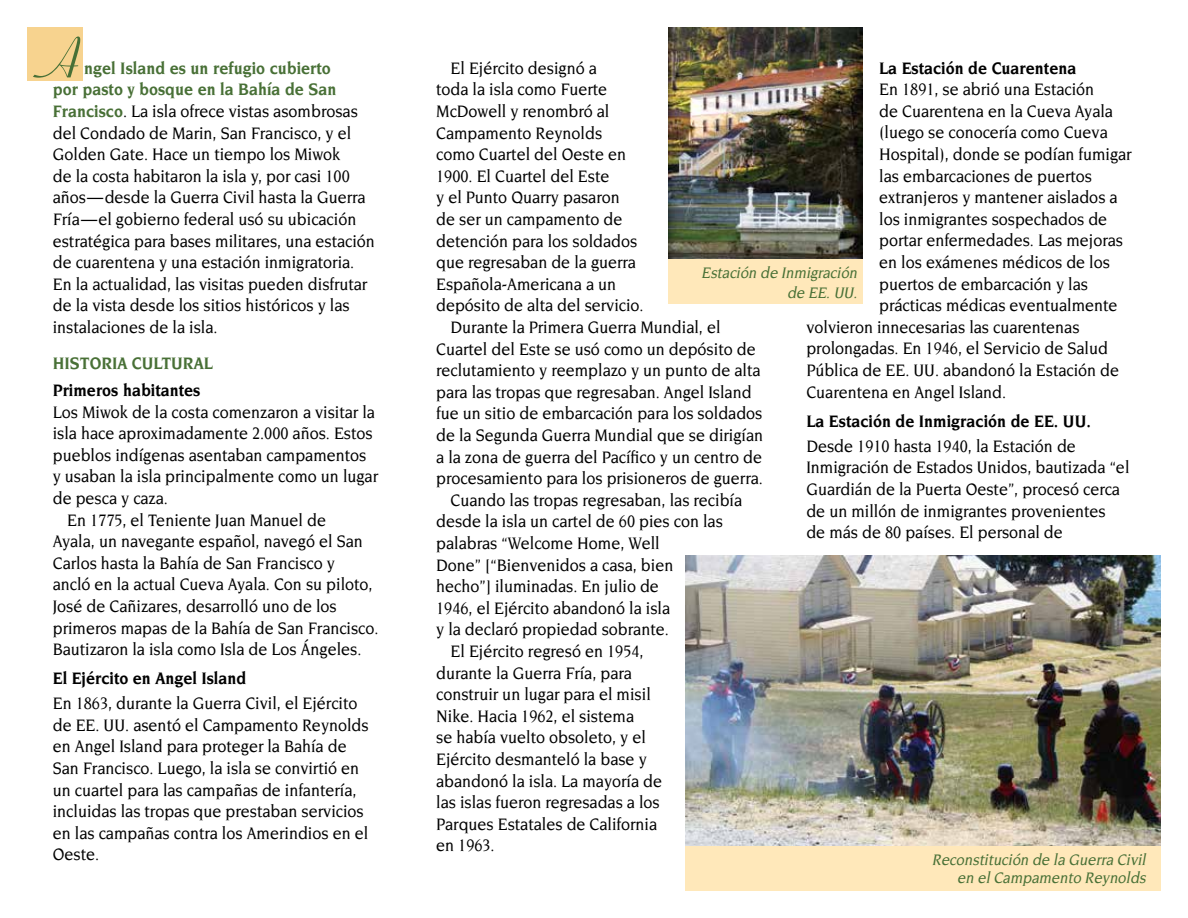
<style>
.page{position:relative;width:1188px;height:918px;background:#fff}
.page>*{position:absolute;margin:0;border:0;box-sizing:border-box;transform-origin:0 0}
.t1{font:700 57px "Ribbon 131 BT";color:#487036;scale:.9 1}
.t2{font:500 18px/21.6px "Novarese";color:#000;scale:.9 1}
.t3{font:700 18px "Novarese";color:#000;scale:.9 1}
.t4{font:700 18px "Novarese";color:#487036;scale:.9 1}
.t5{font:italic 500 16.5px/19.8px "Novarese";color:#487036;text-align:right;scale:.9 1}
.s1{font-weight:700;color:#487036}
</style>
<div class="page">
<div style="left:27px;top:27px;width:56px;height:54px;background:#f7d38f"></div>
<img style="left:668px;top:27px;width:195px;height:232px">
<div style="left:668px;top:259px;width:195px;height:45px;background:#ffe8ba"></div>
<img style="left:686px;top:555px;width:475px;height:292px">
<div style="left:686px;top:847px;width:475px;height:44px;background:#ffe8ba"></div>
<p class="t1" style="left:45px;top:25px;width:42px">A</p>
<p class="t2" style="left:53px;top:57px;width:359px;text-indent:31px"><span class="s1">ngel Island es un refugio cubierto<br>por pasto y bosque en la Bahía de San Francisco</span>. La isla ofrece vistas asombrosas del Condado de Marin, San Francisco, y el Golden Gate. Hace un tiempo los Miwok<br>de la costa habitaron la isla y, por casi 100 años — desde la Guerra Civil hasta la Guerra Fría — el gobierno federal usó su ubicación estratégica para bases militares, una estación de cuarentena y una estación inmigratoria.<br>En la actualidad, las visitas pueden disfrutar de la vista desde los sitios históricos y las instalaciones de la isla.</p>
<h2 class="t4" style="left:53px;top:353px;width:179px">HISTORIA CULTURAL</h2>
<h3 class="t3" style="left:53px;top:380px;width:166px">Primeros habitantes</h3>
<p class="t2" style="left:53px;top:401px;width:363px">Los Miwok de la costa comenzaron a visitar la isla hace aproximadamente 2.000 años. Estos pueblos indígenas asentaban campamentos y usaban la isla principalmente como un lugar de pesca y caza.</p>
<p class="t2" style="left:53px;top:509px;width:363px;text-indent:14px">En 1775, el Teniente Juan Manuel de<br>Ayala, un navegante español, navegó el San Carlos hasta la Bahía de San Francisco y<br>ancló en la actual Cueva Ayala. Con su piloto, José de Cañizares, desarrolló uno de los primeros mapas de la Bahía de San Francisco.<br>Bautizaron la isla como Isla de Los Ángeles.</p>
<h3 class="t3" style="left:53px;top:668px;width:217px">El Ejército en Angel Island</h3>
<p class="t2" style="left:53px;top:692px;width:353px">En 1863, durante la Guerra Civil, el Ejército de EE. UU. asentó el Campamento Reynolds en Angel Island para proteger la Bahía de San Francisco. Luego, la isla se convirtió en un cuartel para las campañas de infantería, incluidas las tropas que prestaban servicios en las campañas contra los Amerindios en el Oeste.</p>
<h3 class="t3" style="left:879px;top:58px;width:221px">La Estación de Cuarentena</h3>
<p class="t2" style="left:879px;top:79px;width:241px">En 1891, se abrió una Estación</p>
<p class="t2" style="left:879px;top:100px;width:261px">de Cuarentena en la Cueva Ayala</p>
<p class="t2" style="left:879px;top:122px;width:256px">(luego se conocería como Cueva</p>
<p class="t2" style="left:879px;top:143px;width:282px">Hospital), donde se podían fumigar</p>
<p class="t2" style="left:879px;top:165px;width:238px">las embarcaciones de puertos</p>
<p class="t2" style="left:879px;top:187px;width:266px">extranjeros y mantener aislados a</p>
<p class="t2" style="left:879px;top:208px;width:255px">los inmigrantes sospechados de</p>
<p class="t2" style="left:879px;top:230px;width:272px">portar enfermedades. Las mejoras</p>
<p class="t2" style="left:879px;top:251px;width:258px">en los exámenes médicos de los</p>
<p class="t2" style="left:879px;top:273px;width:233px">puertos de embarcación y las</p>
<p class="t2" style="left:879px;top:295px;width:266px">prácticas médicas eventualmente</p>
<p class="t2" style="left:806px;top:316px;width:305px">volvieron innecesarias las cuarentenas</p>
<p class="t2" style="left:806px;top:338px;width:337px">prolongadas. En 1946, el Servicio de Salud</p>
<p class="t2" style="left:806px;top:359px;width:349px">Pública de EE. UU. abandonó la Estación de</p>
<p class="t2" style="left:806px;top:381px;width:224px">Cuarentena en Angel Island.</p>
<h3 class="t3" style="left:806px;top:411px;width:318px">La Estación de Inmigración de EE. UU.</h3>
<p class="t2" style="left:806px;top:435px;width:361px">Desde 1910 hasta 1940, la Estación de Inmigración de Estados Unidos, bautizada “el Guardián de la Puerta Oeste”, procesó cerca de un millón de inmigrantes provenientes<br>de más de 80 países. El personal de</p>
<p class="t2" style="left:436px;top:57px;width:232px;text-indent:14px">El Ejército designó a<br>toda la isla como Fuerte<br>McDowell y renombró al<br>Campamento Reynolds como Cuartel del Oeste en<br>1900. El Cuartel del Este<br>y el Punto Quarry pasaron<br>de ser un campamento de detención para los soldados que regresaban de la guerra<br>Española-Americana a un depósito de alta del servicio.</p>
<p class="t2" style="left:436px;top:316px;width:365px;text-indent:14px">Durante la Primera Guerra Mundial, el Cuartel del Este se usó como un depósito de reclutamiento y reemplazo y un punto de alta para las tropas que regresaban. Angel Island fue un sitio de embarcación para los soldados de la Segunda Guerra Mundial que se dirigían a la zona de guerra del Pacífico y un centro de procesamiento para los prisioneros de guerra.</p>
<p class="t2" style="left:436px;top:489px;width:342px;text-indent:14px">Cuando las tropas regresaban, las recibía desde la isla un cartel de 60 pies con las palabras “Welcome Home, Well<br>Done” [“Bienvenidos a casa, bien<br>hecho”] iluminadas. En julio de<br>1946, el Ejército abandonó la isla<br>y la declaró propiedad sobrante.</p>
<p class="t2" style="left:436px;top:640px;width:253px;text-indent:14px">El Ejército regresó en 1954, durante la Guerra Fría, para construir un lugar para el misil<br>Nike. Hacia 1962, el sistema<br>se había vuelto obsoleto, y el<br>Ejército desmanteló la base y abandonó la isla. La mayoría de las islas fueron regresadas a los<br>Parques Estatales de California en 1963.</p>
<p class="t5" style="left:701px;top:262px;width:178px">Estación de Inmigración de EE.UU.</p>
<p class="t5" style="left:932px;top:851px;width:242px;line-height:18px">Reconstitución de la Guerra Civil en elCampamento Reynolds</p>
</div>
